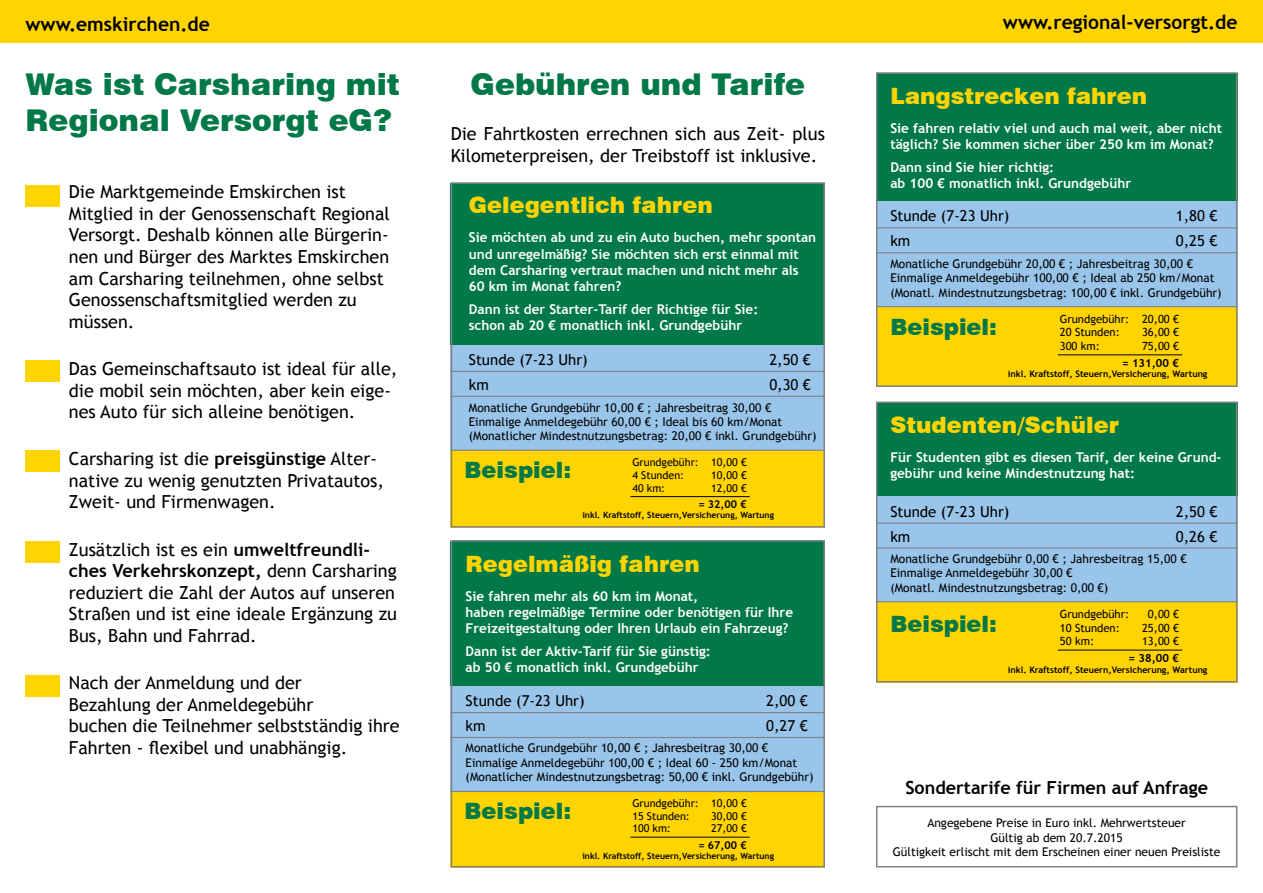
<style>
.page{position:relative;width:1263px;height:893px;background:#fff}
.page>*{position:absolute;margin:0;border:0;box-sizing:border-box;transform-origin:0 0}
.t1{font:900 30px/36px "Swiss 721 BT";color:#007847}
.t2{font:900 22.5px "Swiss 721 BT";color:#ffd400}
.t3{font:900 22.5px "Swiss 721 BT";color:#007847}
.t4{font:700 19.5px "Trebuchet MS";color:#000}
.t5{font:18px/21.6px "Trebuchet MS";color:#000}
.t6{font:700 18px "Trebuchet MS";color:#000}
.t7{font:15px "Trebuchet MS";color:#000}
.t8{font:700 13.5px/16.2px "Trebuchet MS";color:#fff}
.t9{font:12px/14.4px "Trebuchet MS";color:#000}
.t10{font:11.25px/13.5px "Trebuchet MS";color:#000}
.t11{font:700 11.25px "Trebuchet MS";color:#000}
.t12{font:10.8px/12.9px "Trebuchet MS";color:#000}
.t13{font:700 10.8px "Trebuchet MS";color:#000}
.t14{font:700 9px "Trebuchet MS";color:#000}
.t15{font:700 8.7px "Trebuchet MS";color:#000}
.s1{font-weight:700}
</style>
<div class="page">
<div style="left:451px;top:789px;width:374px;height:78px;background:#ffd400"></div>
<div style="left:26px;top:185px;width:34px;height:21px;background:#ffd400"></div>
<div style="left:26px;top:360px;width:34px;height:22px;background:#ffd400"></div>
<div style="left:26px;top:450px;width:34px;height:22px;background:#ffd400"></div>
<div style="left:26px;top:676px;width:34px;height:21px;background:#ffd400"></div>
<div style="left:876px;top:806px;width:361px;height:61px;border:2px solid #808285"></div>
<div style="left:0;top:0;width:1263px;height:43px;background:#ffd400"></div>
<div style="left:26px;top:541px;width:34px;height:22px;background:#ffd400"></div>
<div style="left:451px;top:449px;width:374px;height:78px;background:#ffd400"></div>
<div style="left:451px;top:679px;width:374px;height:112px;background:#99c5ea"></div>
<div style="left:451px;top:541px;width:374px;height:145px;background:#007847"></div>
<hr style="left:451px;top:712px;width:374px;height:1px;background:#808285">
<hr style="left:451px;top:737px;width:374px;height:1px;background:#808285">
<div style="left:451px;top:540px;width:374px;height:327px;border:2px solid #808285"></div>
<div style="left:451px;top:338px;width:374px;height:112px;background:#99c5ea"></div>
<div style="left:451px;top:183px;width:374px;height:161px;background:#007847"></div>
<hr style="left:451px;top:371px;width:374px;height:1px;background:#808285">
<hr style="left:451px;top:396px;width:374px;height:1px;background:#808285">
<div style="left:451px;top:182px;width:374px;height:346px;border:2px solid #808285"></div>
<div style="left:876px;top:306px;width:361px;height:80px;background:#ffd400"></div>
<div style="left:876px;top:601px;width:361px;height:82px;background:#ffd400"></div>
<hr style="left:1058px;top:650px;width:124px;height:1px;background:#000">
<div style="left:876px;top:194px;width:361px;height:113px;background:#99c5ea"></div>
<div style="left:876px;top:73px;width:361px;height:128px;background:#007847"></div>
<hr style="left:876px;top:227px;width:361px;height:1px;background:#808285">
<hr style="left:876px;top:252px;width:361px;height:1px;background:#808285">
<div style="left:876px;top:72px;width:361px;height:315px;border:2px solid #808285"></div>
<div style="left:876px;top:489px;width:361px;height:113px;background:#99c5ea"></div>
<div style="left:876px;top:403px;width:361px;height:93px;background:#007847"></div>
<hr style="left:876px;top:522px;width:361px;height:2px;background:#808285">
<hr style="left:876px;top:547px;width:361px;height:1px;background:#808285">
<div style="left:876px;top:402px;width:361px;height:280px;border:2px solid #808285"></div>
<hr style="left:451px;top:450px;width:374px;height:1px;background:#808285">
<hr style="left:451px;top:791px;width:374px;height:1px;background:#808285">
<hr style="left:630px;top:496px;width:120px;height:1px;background:#000">
<hr style="left:630px;top:837px;width:120px;height:1px;background:#000">
<hr style="left:1058px;top:355px;width:124px;height:1px;background:#000">
<hr style="left:876px;top:306px;width:361px;height:1px;background:#808285">
<hr style="left:876px;top:601px;width:361px;height:1px;background:#808285">
<p class="t4" style="left:26px;top:12px;width:186px">www.emskirchen.de</p>
<p class="t4" style="left:1003px;top:10px;width:236px">www.regional-versorgt.de</p>
<h1 class="t1" style="left:26px;top:66px;width:376px">Was ist Carsharing mit<br>Regional Versorgt eG?</h1>
<p class="t5" style="left:69px;top:181px;width:322px">Die Marktgemeinde Emskirchen ist Mitglied in der Genossenschaft Regional Versorgt. Deshalb können alle Bürgerin&shy;nen und Bürger des Marktes Emskirchen am Carsharing teilnehmen, ohne selbst Genossenschaftsmitglied werden zu müssen.</p>
<p class="t5" style="left:69px;top:358px;width:330px">Das Gemeinschaftsauto ist ideal für alle, die mobil sein möchten, aber kein eige&shy;nes Auto für sich alleine benötigen.</p>
<p class="t5" style="left:69px;top:448px;width:317px">Carsharing ist die <span class="s1">preisgünstige</span> Alter&shy;native zu wenig genutzten Privatautos,<br>Zweit- und Firmenwagen.</p>
<p class="t5" style="left:69px;top:539px;width:330px">Zusätzlich ist es ein <span class="s1">umweltfreundli&shy;ches Verkehrskonzept,</span> denn Carsharing reduziert die Zahl der Autos auf unseren Straßen und ist eine ideale Ergänzung zu Bus, Bahn und Fahrrad.</p>
<p class="t5" style="left:69px;top:672px;width:332px">Nach der Anmeldung und der<br>Bezahlung der Anmeldegebühr<br>buchen die Teilnehmer selbstständig ihre Fahrten - flexibel und unabhängig.</p>
<h1 class="t1" style="left:471px;top:66px;width:336px">Gebühren und Tarife</h1>
<p class="t5" style="left:451px;top:123px;width:376px">Die Fahrtkosten errechnen sich aus Zeit- plus<br>Kilometerpreisen, der Treibstoff ist inklusive.</p>
<p class="t2" style="left:469px;top:192px;width:245px">Gelegentlich fahren</p>
<p class="t8" style="left:469px;top:229px;width:349px">Sie möchten ab und zu ein Auto buchen, mehr spontan und unregelmäßig? Sie möchten sich erst einmal mit dem Carsharing vertraut machen und nicht mehr als 60 km im Monat fahren?</p>
<p class="t8" style="left:469px;top:301px;width:291px">Dann ist der Starter-Tarif der Richtige für Sie: schon ab 20 € monatlich inkl. Grundgebühr</p>
<p class="t7" style="left:469px;top:351px;width:120px">Stunde (7-23 Uhr)</p>
<p class="t7" style="left:769px;top:351px;width:43px">2,50 €</p>
<p class="t7" style="left:469px;top:376px;width:22px">km</p>
<p class="t7" style="left:769px;top:376px;width:43px">0,30 €</p>
<p class="t9" style="left:469px;top:400px;width:349px">Monatliche Grundgebühr 10,00 € ; Jahresbeitrag 30,00 €<br>Einmalige Anmeldegebühr 60,00 € ; Ideal bis 60 km/Monat (Monatlicher Mindestnutzungsbetrag: 20,00 € inkl. Grundgebühr)</p>
<p class="t3" style="left:465px;top:457px;width:108px">Beispiel:</p>
<p class="t12" style="left:632px;top:456px;width:116px">Grundgebühr: 10,00 €<br>4 Stunden:</p>
<p class="t12" style="left:711px;top:469px;width:37px">10,00 €</p>
<p class="t12" style="left:632px;top:482px;width:34px">40 km:</p>
<p class="t12" style="left:711px;top:482px;width:37px">12,00 €</p>
<p class="t13" style="left:698px;top:497px;width:50px">= 32,00 €</p>
<p class="t15" style="left:582px;top:510px;width:193px">inkl. Kraftstoff, Steuern,Versicherung, Wartung</p>
<p class="t2" style="left:466px;top:550px;width:236px">Regelmäßig fahren</p>
<p class="t8" style="left:466px;top:588px;width:329px">Sie fahren mehr als 60 km im Monat,<br>haben regelmäßige Termine oder benötigen für Ihre<br>Freizeitgestaltung oder Ihren Urlaub ein Fahrzeug?</p>
<p class="t8" style="left:466px;top:643px;width:247px">Dann ist der Aktiv-Tarif für Sie günstig: ab 50 € monatlich inkl. Grundgebühr</p>
<p class="t7" style="left:466px;top:692px;width:120px">Stunde (7-23 Uhr)</p>
<p class="t7" style="left:766px;top:692px;width:43px">2,00 €</p>
<p class="t7" style="left:466px;top:717px;width:22px">km</p>
<p class="t7" style="left:766px;top:717px;width:43px">0,27 €</p>
<p class="t9" style="left:466px;top:741px;width:349px">Monatliche Grundgebühr 10,00 € ; Jahresbeitrag 30,00 €<br>Einmalige Anmeldegebühr 100,00 € ; Ideal 60 - 250 km/Monat (Monatlicher Mindestnutzungsbetrag: 50,00 € inkl. Grundgebühr)</p>
<p class="t3" style="left:465px;top:797px;width:108px">Beispiel:</p>
<p class="t12" style="left:632px;top:796px;width:116px">Grundgebühr: 10,00 €<br>15 Stunden:</p>
<p class="t12" style="left:711px;top:809px;width:37px">30,00 €</p>
<p class="t12" style="left:632px;top:822px;width:40px">100 km:</p>
<p class="t12" style="left:711px;top:822px;width:37px">27,00 €</p>
<p class="t13" style="left:698px;top:838px;width:50px">= 67,00 €</p>
<p class="t15" style="left:582px;top:850px;width:193px">inkl. Kraftstoff, Steuern,Versicherung, Wartung</p>
<p class="t2" style="left:890px;top:82px;width:258px">Langstrecken fahren</p>
<p class="t8" style="left:890px;top:120px;width:333px">Sie fahren relativ viel und auch mal weit, aber nicht täglich? Sie kommen sicher über 250 km im Monat?</p>
<p class="t8" style="left:890px;top:159px;width:242px">Dann sind Sie hier richtig:<br>ab 100 € monatlich inkl. Grundgebühr</p>
<p class="t7" style="left:890px;top:207px;width:120px">Stunde (7-23 Uhr)</p>
<p class="t7" style="left:1176px;top:207px;width:43px">1,80 €</p>
<p class="t7" style="left:890px;top:232px;width:22px">km</p>
<p class="t7" style="left:1176px;top:232px;width:43px">0,25 €</p>
<p class="t9" style="left:890px;top:256px;width:333px">Monatliche Grundgebühr 20,00 € ; Jahresbeitrag 30,00 €<br>Einmalige Anmeldegebühr 100,00 € ; Ideal ab 250 km/Monat (Monatl. Mindestnutzungsbetrag: 100,00 € inkl. Grundgebühr)</p>
<p class="t3" style="left:890px;top:313px;width:108px">Beispiel:</p>
<p class="t10" style="left:1060px;top:312px;width:121px">Grundgebühr: 20,00 €<br>20 Stunden:</p>
<p class="t10" style="left:1142px;top:326px;width:38px">36,00 €</p>
<p class="t10" style="left:1060px;top:339px;width:42px">300 km:</p>
<p class="t10" style="left:1142px;top:339px;width:38px">75,00 €</p>
<p class="t11" style="left:1122px;top:356px;width:59px">= 131,00 €</p>
<p class="t14" style="left:1008px;top:369px;width:201px">inkl. Kraftstoff, Steuern,Versicherung, Wartung</p>
<p class="t2" style="left:890px;top:411px;width:230px">Studenten/Schüler</p>
<p class="t8" style="left:890px;top:449px;width:333px">Für Studenten gibt es diesen Tarif, der keine Grund&shy;gebühr und keine Mindestnutzung hat:</p>
<p class="t7" style="left:890px;top:502px;width:120px">Stunde (7-23 Uhr)</p>
<p class="t7" style="left:1176px;top:502px;width:43px">2,50 €</p>
<p class="t7" style="left:890px;top:527px;width:22px">km</p>
<p class="t7" style="left:1176px;top:527px;width:43px">0,26 €</p>
<p class="t9" style="left:890px;top:552px;width:298px">Monatliche Grundgebühr 0,00 € ; Jahresbeitrag 15,00 €<br>Einmalige Anmeldegebühr 30,00 €<br>(Monatl. Mindestnutzungsbetrag: 0,00 €)</p>
<p class="t3" style="left:890px;top:610px;width:108px">Beispiel:</p>
<p class="t10" style="left:1060px;top:608px;width:71px">Grundgebühr:</p>
<p class="t10" style="left:1148px;top:608px;width:33px">0,00 €</p>
<p class="t10" style="left:1060px;top:621px;width:61px">10 Stunden:</p>
<p class="t10" style="left:1142px;top:621px;width:38px">25,00 €</p>
<p class="t10" style="left:1060px;top:635px;width:36px">50 km:</p>
<p class="t10" style="left:1142px;top:635px;width:38px">13,00 €</p>
<p class="t11" style="left:1129px;top:651px;width:52px">= 38,00 €</p>
<p class="t14" style="left:1008px;top:664px;width:201px">inkl. Kraftstoff, Steuern,Versicherung, Wartung</p>
<p class="t6" style="left:905px;top:776px;width:304px">Sondertarife für Firmen auf Anfrage</p>
<p class="t9" style="left:893px;top:816px;width:329px;text-align:center">Angegebene Preise in Euro inkl. Mehrwertsteuer<br>Gültig ab dem 20.7.2015<br>Gültigkeit erlischt mit dem Erscheinen einer neuen Preisliste</p>
</div>
